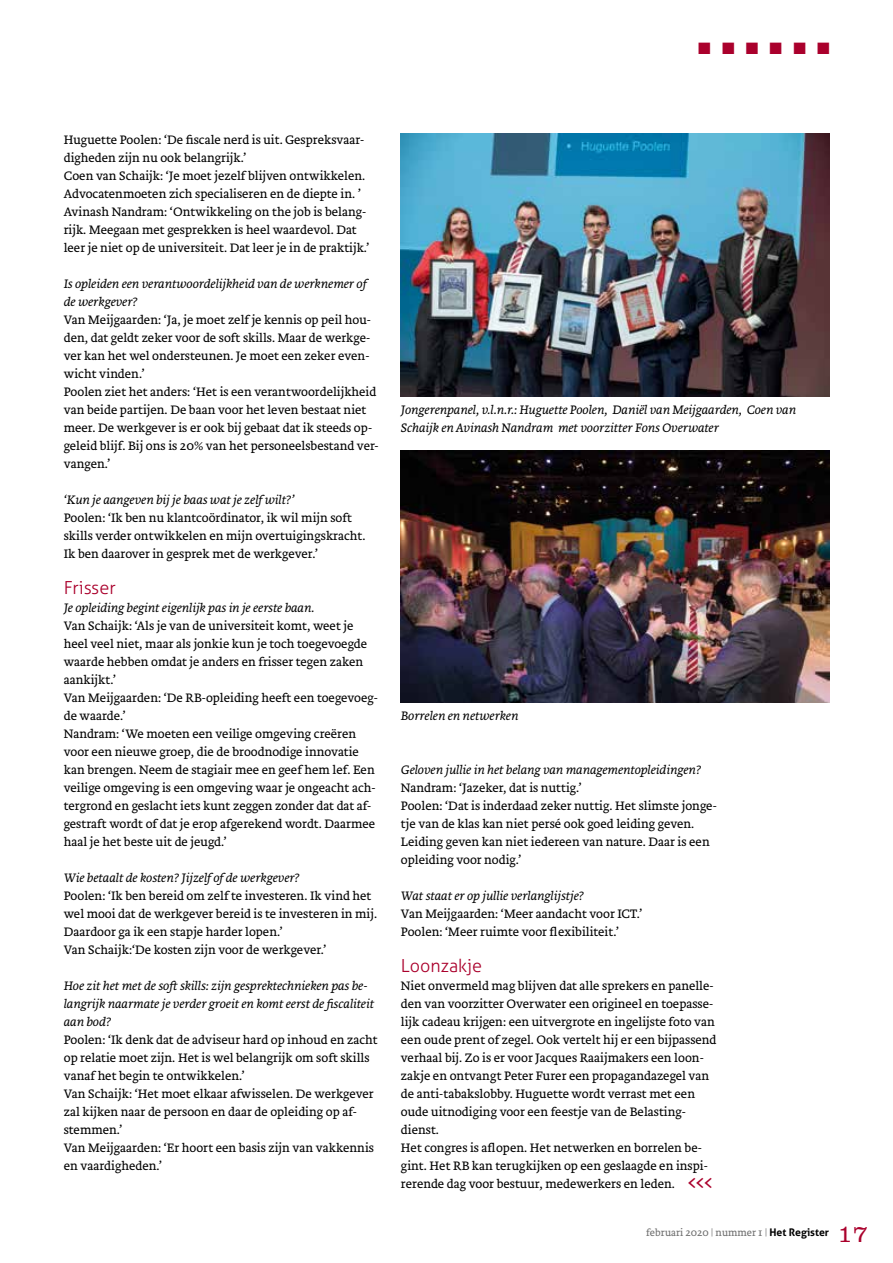
<style>
.page{position:relative;width:893px;height:1263px;background:#fff}
.page>*{position:absolute;margin:0;border:0;box-sizing:border-box;transform-origin:0 0}
.t1{font:300 24.75px "Clarendon LT Std";color:#aa002c}
.t2{font:300 18px "Aller";color:#aa002c}
.t3{font:16.5px "Zapf Dingbats";color:#aa002c}
.t4{font:300 12.75px/18px "Brioni Text Std";color:#000}
.t5{font:italic 300 12.75px/18px "Brioni Text Std";color:#000}
.t6{font:300 10.5px "Brioni Text Std";color:#6e6e6e}
.s1{font-weight:700;font-size:18px;color:#aa002c}
.s2{font-family:"Aller";font-weight:700;color:#000}
</style>
<div class="page">
<img style="left:401px;top:134px;width:428px;height:262px">
<img style="left:401px;top:450px;width:428px;height:252px">
<p class="t3" style="left:698px;top:40px;width:133px">■■■■■■</p>
<p class="t4" style="left:64px;top:131px;width:307px">Huguette Poolen: ‘De fiscale nerd is uit. Gespreksvaar&shy;digheden zijn nu ook belangrijk.’<br>Coen van Schaijk: ‘Je moet jezelf blijven ontwikkelen.<br>Advocatenmoeten zich specialiseren en de diepte in. ’ Avinash Nandram: ‘Ontwikkeling on the job is belang&shy;rijk. Meegaan met gesprekken is heel waardevol. Dat leer je niet op de universiteit. Dat leer je in de praktijk.’</p>
<p class="t5" style="left:64px;top:275px;width:304px">Is opleiden een verantwoordelijkheid van de werknemer of de werkgever?</p>
<p class="t4" style="left:64px;top:311px;width:316px">Van Meijgaarden: ‘Ja, je moet zelf je kennis op peil hou&shy;den, dat geldt zeker voor de soft skills. Maar de werkge&shy;ver kan het wel ondersteunen. Je moet een zeker even&shy;wicht vinden.’<br>Poolen ziet het anders: ‘Het is een verantwoordelijkheid van beide partijen. De baan voor het leven bestaat niet meer. De werkgever is er ook bij gebaat dat ik steeds op&shy;geleid blijf. Bij ons is 20% van het personeelsbestand ver&shy;vangen.’</p>
<p class="t5" style="left:64px;top:491px;width:232px">‘Kun je aangeven bij je baas wat je zelf wilt?’</p>
<p class="t4" style="left:64px;top:509px;width:303px">Poolen: ‘Ik ben nu klantcoördinator, ik wil mijn soft skills verder ontwikkelen en mijn overtuigingskracht.<br>Ik ben daarover in gesprek met de werkgever.’</p>
<h2 class="t2" style="left:64px;top:577px;width:53px">Frisser</h2>
<p class="t5" style="left:64px;top:599px;width:252px">Je opleiding begint eigenlijk pas in je eerste baan.</p>
<p class="t4" style="left:64px;top:617px;width:316px">Van Schaijk: ‘Als je van de universiteit komt, weet je heel veel niet, maar als jonkie kun je toch toegevoegde waarde hebben omdat je anders en frisser tegen zaken aankijkt.’<br>Van Meijgaarden: ‘De RB-opleiding heeft een toegevoeg&shy;de waarde.’<br>Nandram: ‘We moeten een veilige omgeving creëren voor een nieuwe groep, die de broodnodige innovatie kan brengen. Neem de stagiair mee en geef hem lef. Een veilige omgeving is een omgeving waar je ongeacht ach&shy;tergrond en geslacht iets kunt zeggen zonder dat dat af&shy;gestraft wordt of dat je erop afgerekend wordt. Daarmee haal je het beste uit de jeugd.’</p>
<p class="t5" style="left:64px;top:869px;width:237px">Wie betaalt de kosten? Jijzelf of de werkgever?</p>
<p class="t4" style="left:64px;top:887px;width:315px">Poolen: ‘Ik ben bereid om zelf te investeren. Ik vind het wel mooi dat de werkgever bereid is te investeren in mij.<br>Daardoor ga ik een stapje harder lopen.’<br>Van Schaijk:‘De kosten zijn voor de werkgever.’</p>
<p class="t5" style="left:64px;top:977px;width:312px">Hoe zit het met de soft skills: zijn gesprektechnieken pas be&shy;langrijk naarmate je verder groeit en komt eerst de fiscaliteit aan bod?</p>
<p class="t4" style="left:64px;top:1031px;width:315px">Poolen: ‘Ik denk dat de adviseur hard op inhoud en zacht op relatie moet zijn. Het is wel belangrijk om soft skills vanaf het begin te ontwikkelen.’<br>Van Schaijk: ‘Het moet elkaar afwisselen. De werkgever zal kijken naar de persoon en daar de opleiding op af&shy;stemmen.’<br>Van Meijgaarden: ‘Er hoort een basis zijn van vakkennis en vaardigheden.’</p>
<p class="t5" style="left:401px;top:401px;width:397px">Jongerenpanel, v.l.n.r.: Huguette Poolen, Daniël van Meijgaarden, Coen van<br>Schaijk en Avinash Nandram met voorzitter Fons Overwater</p>
<p class="t5" style="left:401px;top:707px;width:119px">Borrelen en netwerken</p>
<p class="t5" style="left:401px;top:761px;width:302px">Geloven jullie in het belang van managementopleidingen?</p>
<p class="t4" style="left:401px;top:779px;width:317px">Nandram: ‘Jazeker, dat is nuttig.’<br>Poolen: ‘Dat is inderdaad zeker nuttig. Het slimste jonge&shy;tje van de klas kan niet persé ook goed leiding geven.<br>Leiding geven kan niet iedereen van nature. Daar is een opleiding voor nodig.’</p>
<p class="t5" style="left:401px;top:887px;width:184px">Wat staat er op jullie verlanglijstje?</p>
<p class="t4" style="left:401px;top:905px;width:243px">Van Meijgaarden: ‘Meer aandacht voor ICT.’<br>Poolen: ‘Meer ruimte voor flexibiliteit.’</p>
<h2 class="t2" style="left:401px;top:955px;width:83px">Loonzakje</h2>
<p class="t4" style="left:401px;top:977px;width:317px">Niet onvermeld mag blijven dat alle sprekers en panelle&shy;den van voorzitter Overwater een origineel en toepasse&shy;lijk cadeau krijgen: een uitvergrote en ingelijste foto van een oude prent of zegel. Ook vertelt hij er een bijpassend verhaal bij. Zo is er voor Jacques Raaijmakers een loon&shy;zakje en ontvangt Peter Furer een propagandazegel van de anti-tabakslobby. Huguette wordt verrast met een oude uitnodiging voor een feestje van de Belasting&shy;dienst.<br>Het congres is aflopen. Het netwerken en borrelen be&shy;gint. Het RB kan terugkijken op een geslaagde en inspi&shy;rerende dag voor bestuur, medewerkers en leden. <span class="s1">&lt;&lt;&lt;</span></p>
<p class="t6" style="left:646px;top:1225px;width:185px">februari 2020 | nummer 1 | <span class="s2">Het Register</span></p>
<h1 class="t1" style="left:838px;top:1219px;width:32px">17</h1>
</div>
